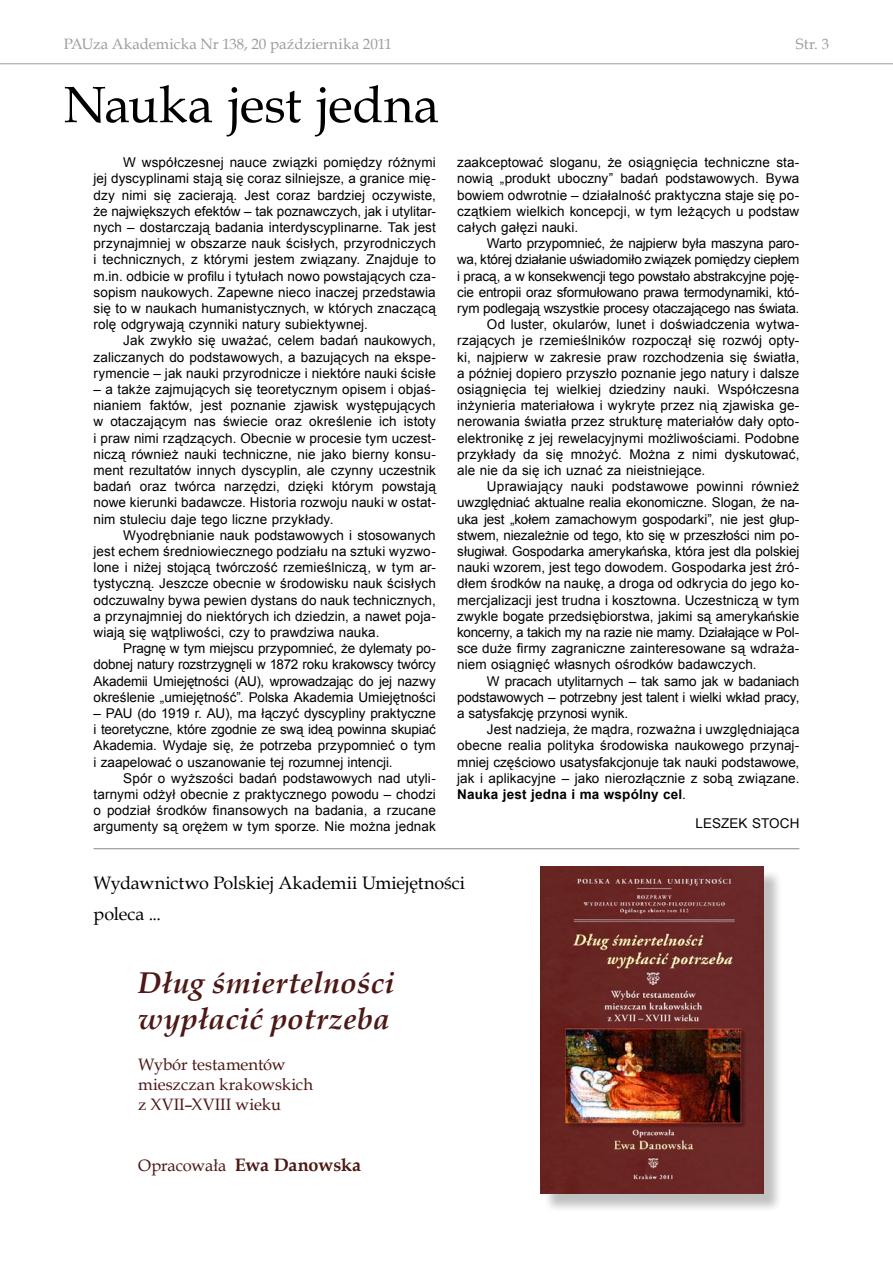
<style>
.page{position:relative;width:893px;height:1263px;background:#fff}
.page>*{position:absolute;margin:0;border:0;box-sizing:border-box;transform-origin:0 0}
.t1{font:51px "Book Antiqua";letter-spacing:-.01em;color:#000}
.t2{font:italic 700 30px/36px "Book Antiqua";letter-spacing:.01em;color:#4c1916}
.t3{font:18px/30.6px "Book Antiqua";letter-spacing:-.005em;color:#000}
.t4{font:700 18px "Book Antiqua";letter-spacing:-.01em;color:#4c1916}
.t5{font:16.5px/19.8px "Book Antiqua";color:#4c1916}
.t6{font:15px "Book Antiqua";color:#9c9d9f}
.t7{font:13.5px/16.2px "Arial";letter-spacing:.005em;color:#000;text-align:justify}
.t8{font:13.5px "Arial";letter-spacing:-.015em;color:#000}
.t9{font:13.5px "Arial";letter-spacing:-.02em;color:#000}
.t10{font:700 13.5px "Arial";letter-spacing:.01em;color:#000}
.s1{font-weight:400}
.s2{font-weight:400;font-size:16.5px}
</style>
<div class="page">
<hr style="left:0;top:63px;width:893px;height:1px;background:#9c9d9f">
<hr style="left:94px;top:848px;width:705px;height:1px;background:#87888a">
<div style="left:543px;top:869px;width:239px;height:343px;background:#000;opacity:.25"></div>
<img style="left:540px;top:866px;width:224px;height:328px">
<p class="t6" style="left:64px;top:34px;width:330px">PAUza Akademicka Nr 138, 20 października 2011</p>
<p class="t6" style="left:796px;top:34px;width:35px">Str. 3</p>
<h1 class="t1" style="left:64px;top:69px;width:377px">Nauka jest jedna</h1>
<p class="t7" style="left:94px;top:154px;width:344px;text-indent:30px">W współczesnej nauce związki pomiędzy różnymi jej dyscyplinami stają się coraz silniejsze, a granice mię&shy;dzy nimi się zacierają. Jest coraz bardziej oczywiste, że największych efektów – tak poznawczych, jak i utylitar&shy;nych – dostarczają badania interdyscyplinarne. Tak jest przynajmniej w obszarze nauk ścisłych, przyrodniczych i technicznych, z którymi jestem związany. Znajduje to m.in. odbicie w profilu i tytułach nowo powstających cza&shy;sopism naukowych. Zapewne nieco inaczej przedstawia się to w naukach humanistycznych, w których znaczącą rolę odgrywają czynniki natury subiektywnej.</p>
<p class="t7" style="left:94px;top:333px;width:344px;text-indent:30px">Jak zwykło się uważać, celem badań naukowych, zaliczanych do podstawowych, a bazujących na ekspe&shy;rymencie – jak nauki przyrodnicze i niektóre nauki ścisłe</p>
<p class="t7" style="left:94px;top:381px;width:344px">– a także zajmujących się teoretycznym opisem i objaś&shy;nianiem faktów, jest poznanie zjawisk występujących w otaczającym nas świecie oraz określenie ich istoty i praw nimi rządzących. Obecnie w procesie tym uczest&shy;niczą również nauki techniczne, nie jako bierny konsu&shy;ment rezultatów innych dyscyplin, ale czynny uczestnik badań oraz twórca narzędzi, dzięki którym powstają nowe kierunki badawcze. Historia rozwoju nauki w ostat&shy;nim stuleciu daje tego liczne przykłady.</p>
<p class="t7" style="left:94px;top:527px;width:344px;text-indent:30px">Wyodrębnianie nauk podstawowych i stosowanych jest echem średniowiecznego podziału na sztuki wyzwo&shy;lone i niżej stojącą twórczość rzemieślniczą, w tym ar&shy;tystyczną. Jeszcze obecnie w środowisku nauk ścisłych odczuwalny bywa pewien dystans do nauk technicznych, a przynajmniej do niektórych ich dziedzin, a nawet poja&shy;wiają się wątpliwości, czy to prawdziwa nauka.</p>
<p class="t7" style="left:94px;top:640px;width:344px;text-indent:30px">Pragnę w tym miejscu przypomnieć, że dylematy po&shy;dobnej natury rozstrzygnęli w 1872 roku krakowscy twórcy Akademii Umiejętności (AU), wprowadzając do jej nazwy określenie „umiejętność”. Polska Akademia Umiejętności</p>
<p class="t7" style="left:94px;top:705px;width:344px">– PAU (do 1919 r. AU), ma łączyć dyscypliny praktyczne i teoretyczne, które zgodnie ze swą ideą powinna skupiać Akademia. Wydaje się, że potrzeba przypomnieć o tym i zaapelować o uszanowanie tej rozumnej intencji.</p>
<p class="t7" style="left:94px;top:770px;width:344px;text-indent:30px">Spór o wyższości badań podstawowych nad utyli&shy;tarnymi odżył obecnie z praktycznego powodu – chodzi o podział środków finansowych na badania, a rzucane argumenty są orężem w tym sporze. Nie można jednak</p>
<p class="t7" style="left:457px;top:154px;width:344px">zaakceptować sloganu, że osiągnięcia techniczne sta&shy;nowią „produkt uboczny” badań podstawowych. Bywa bowiem odwrotnie – działalność praktyczna staje się po&shy;czątkiem wielkich koncepcji, w tym leżących u podstaw całych gałęzi nauki.</p>
<p class="t8" style="left:487px;top:235px;width:314px">Warto przypomnieć, że najpierw była maszyna paro-</p>
<p class="t8" style="left:457px;top:251px;width:344px">wa, której działanie uświadomiło związek pomiędzy ciepłem</p>
<p class="t9" style="left:457px;top:267px;width:344px">i pracą, a w konsekwencji tego powstało abstrakcyjne poję-</p>
<p class="t8" style="left:457px;top:283px;width:344px">cie entropii oraz sformułowano prawa termodynamiki, któ-</p>
<p class="t8" style="left:457px;top:299px;width:344px">rym podlegają wszystkie procesy otaczającego nas świata.</p>
<p class="t7" style="left:487px;top:316px;width:314px">Od luster, okularów, lunet i doświadczenia wytwa-</p>
<p class="t7" style="left:457px;top:333px;width:344px">rzających je rzemieślników rozpoczął się rozwój opty-</p>
<p class="t7" style="left:457px;top:349px;width:344px">ki, najpierw w zakresie praw rozchodzenia się światła,</p>
<p class="t7" style="left:457px;top:365px;width:344px">a później dopiero przyszło poznanie jego natury i dalsze</p>
<p class="t7" style="left:457px;top:381px;width:344px">osiągnięcia tej wielkiej dziedziny nauki. Współczesna</p>
<p class="t7" style="left:457px;top:397px;width:344px">inżynieria materiałowa i wykryte przez nią zjawiska ge-</p>
<p class="t7" style="left:457px;top:414px;width:344px">nerowania światła przez strukturę materiałów dały opto-</p>
<p class="t7" style="left:457px;top:430px;width:344px">elektronikę z jej rewelacyjnymi możliwościami. Podobne</p>
<p class="t7" style="left:457px;top:446px;width:344px">przykłady da się mnożyć. Można z nimi dyskutować,</p>
<p class="t7" style="left:457px;top:462px;width:250px">ale nie da się ich uznać za nieistniejące.</p>
<p class="t7" style="left:487px;top:478px;width:314px">Uprawiający nauki podstawowe powinni również</p>
<p class="t8" style="left:457px;top:494px;width:344px">uwzględniać aktualne realia ekonomiczne. Slogan, że na-</p>
<p class="t7" style="left:457px;top:511px;width:344px">uka jest „kołem zamachowym gospodarki”, nie jest głup-</p>
<p class="t7" style="left:457px;top:527px;width:344px">stwem, niezależnie od tego, kto się w przeszłości nim po-</p>
<p class="t7" style="left:457px;top:543px;width:344px">sługiwał. Gospodarka amerykańska, która jest dla polskiej</p>
<p class="t7" style="left:457px;top:559px;width:344px">nauki wzorem, jest tego dowodem. Gospodarka jest źró-</p>
<p class="t7" style="left:457px;top:576px;width:344px">dłem środków na naukę, a droga od odkrycia do jego ko-</p>
<p class="t7" style="left:457px;top:592px;width:344px">mercjalizacji jest trudna i kosztowna. Uczestniczą w tym</p>
<p class="t7" style="left:457px;top:608px;width:344px">zwykle bogate przedsiębiorstwa, jakimi są amerykańskie</p>
<p class="t9" style="left:457px;top:623px;width:344px">koncerny, a takich my na razie nie mamy. Działające w Pol-</p>
<p class="t7" style="left:457px;top:640px;width:344px">sce duże firmy zagraniczne zainteresowane są wdraża-</p>
<p class="t7" style="left:457px;top:657px;width:301px">niem osiągnięć własnych ośrodków badawczych.</p>
<p class="t8" style="left:487px;top:672px;width:314px">W pracach utylitarnych – tak samo jak w badaniach</p>
<p class="t7" style="left:457px;top:689px;width:344px">podstawowych – potrzebny jest talent i wielki wkład pracy,</p>
<p class="t7" style="left:457px;top:705px;width:173px">a satysfakcję przynosi wynik.</p>
<p class="t7" style="left:487px;top:721px;width:314px">Jest nadzieja, że mądra, rozważna i uwzględniająca</p>
<p class="t7" style="left:457px;top:738px;width:344px">obecne realia polityka środowiska naukowego przynaj-</p>
<p class="t7" style="left:457px;top:754px;width:344px">mniej częściowo usatysfakcjonuje tak nauki podstawowe,</p>
<p class="t7" style="left:457px;top:770px;width:344px">jak i aplikacyjne – jako nierozłącznie z sobą związane.</p>
<p class="t10" style="left:457px;top:785px;width:230px">Nauka jest jedna i ma wspólny cel<span class="s1">.</span></p>
<p class="t7" style="left:696px;top:815px;width:105px">LESZEK STOCH</p>
<h3 class="t3" style="left:94px;top:867px;width:373px">Wydawnictwo Polskiej Akademii Umiejętności poleca ...</h3>
<h2 class="t2" style="left:138px;top:964px;width:258px">Dług śmiertelności wypłacić potrzeba</h2>
<p class="t5" style="left:138px;top:1054px;width:176px">Wybór testamentów mieszczan krakowskich z XVII–XVIII wieku</p>
<h3 class="t4" style="left:138px;top:1152px;width:225px"><span class="s2">Opracowała</span> Ewa Danowska</h3>
</div>
